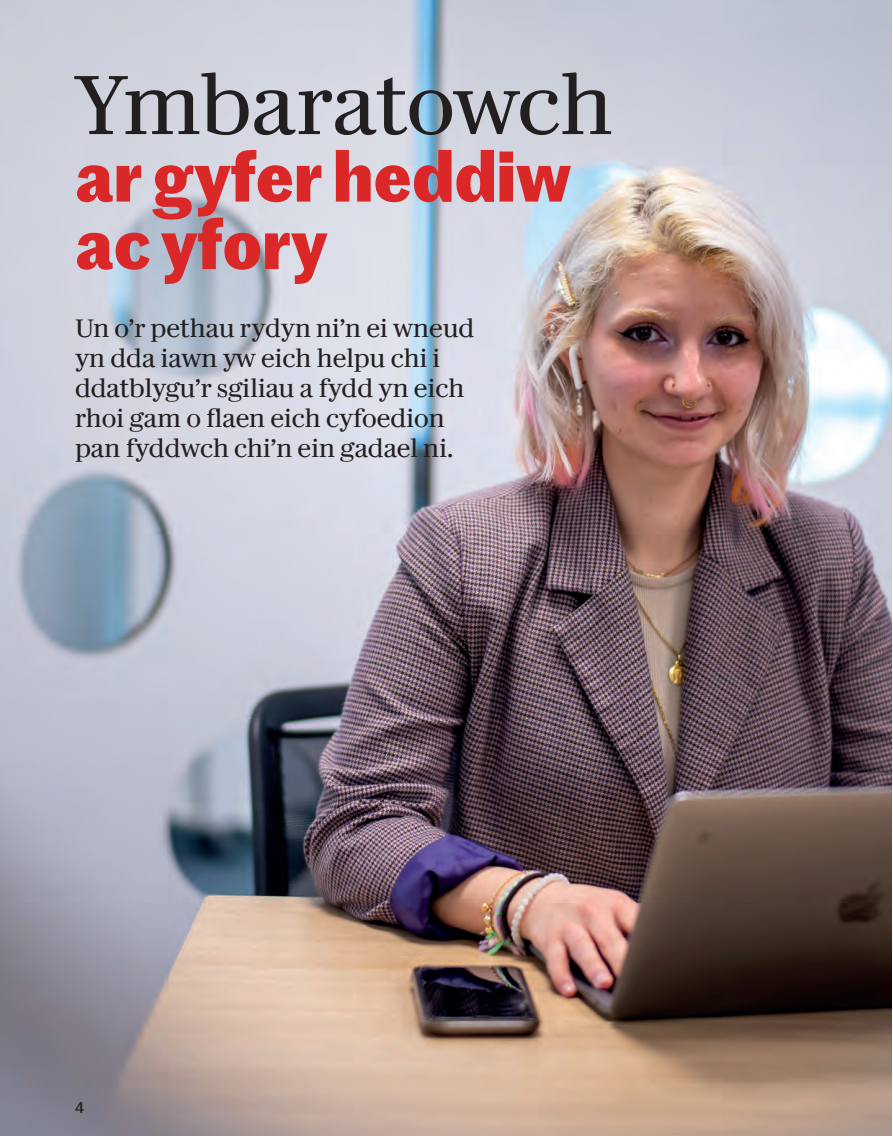
<style>
.page{position:relative;width:893px;height:1136px;background:#fff}
.page>*{position:absolute;margin:0;border:0;box-sizing:border-box;transform-origin:0 0}
.t1{font:84px "Darby Serif Text TT";letter-spacing:-.015em;color:#231f20}
.t2{font:700 66px/67.5px "Marr Sans";color:#da2728}
.t3{font:25.5px/30px "Darby Serif Text TT";color:#231f20}
.t4{font:500 15px "Marr Sans";color:#231f20}
</style>
<div class="page">
<img style="left:0;top:0;width:891px;height:1136px">
<h1 class="t1" style="left:75px;top:44px;width:539px">Ymbaratowch</h1>
<h2 class="t2" style="left:75px;top:139px;width:498px">ar gyfer heddiw ac yfory</h2>
<p class="t3" style="left:75px;top:311px;width:401px">Un o’r pethau rydyn ni’n ei wneud yn dda iawn yw eich helpu chi i ddatblygu’r sgiliau a fydd yn eich rhoi gam o flaen eich cyfoedion pan fyddwch chi’n ein gadael ni.</p>
<p class="t4" style="left:75px;top:1097px;width:10px">4</p>
</div>
